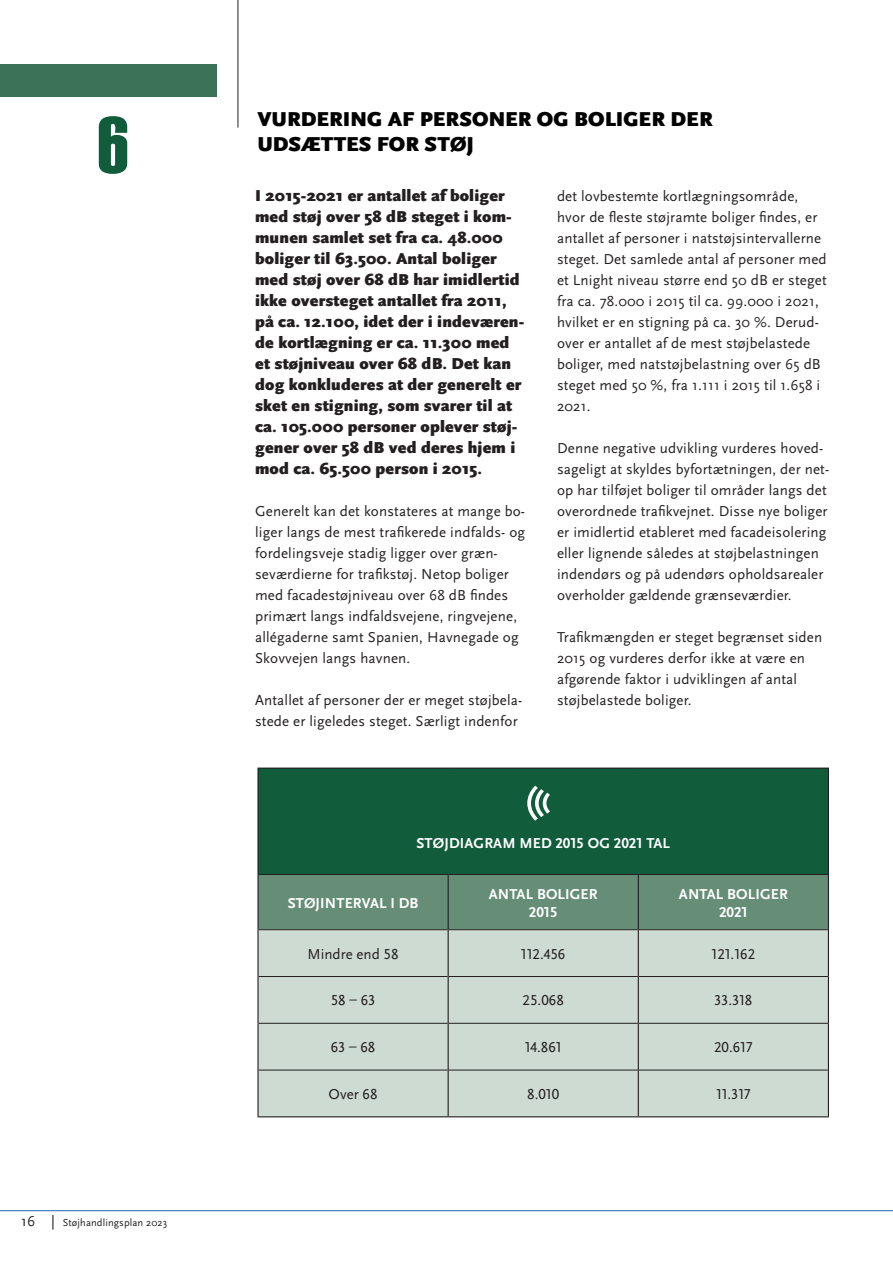
<style>
.page{position:relative;width:893px;height:1263px;background:#fff}
.page>*{position:absolute;margin:0;border:0;box-sizing:border-box;transform-origin:0 0}
.Afsnitsnummer{font:81px "Haettenschweiler";color:#115c3b}
.Overskrift{font:900 21px/25.2px "Scala Sans OT";color:#010101}
.Afsnit_Mellemrubrik{font:900 16.5px/21px "Scala Sans OT";letter-spacing:.01em;color:#231f20}
.Brødtext{font:15px/21px "Scala Sans OT";letter-spacing:.01em;color:#231f20}
.t1{font:700 15px "Scala Sans OT";letter-spacing:.01em;color:#fff}
.t2{font:10.5px "Scala Sans OT";letter-spacing:.01em;color:#231f20}
.s1{font-size:15px}
</style>
<div class="page">
<hr style="left:0;top:1210px;width:893px;height:1px;background:#2564b0">
<hr style="left:238px;top:0;width:1px;height:128px;background:#231f20">
<div style="left:0;top:64px;width:217px;height:33px;background:#3c7256"></div>
<div style="left:258px;top:768px;width:570px;height:106px;background:#115c3b"></div>
<div style="left:259px;top:875px;width:569px;height:54px;background:#668d76"></div>
<div style="left:259px;top:930px;width:569px;height:186px;background:#cedbd2"></div>
<hr style="left:259px;top:874px;width:189px;height:1px;background:#231f20">
<hr style="left:448px;top:874px;width:190px;height:1px;background:#231f20">
<hr style="left:638px;top:874px;width:190px;height:1px;background:#231f20">
<hr style="left:259px;top:929px;width:189px;height:1px;background:#231f20">
<hr style="left:449px;top:929px;width:189px;height:1px;background:#231f20">
<hr style="left:639px;top:929px;width:189px;height:1px;background:#231f20">
<hr style="left:259px;top:976px;width:189px;height:1px;background:#231f20">
<hr style="left:449px;top:976px;width:189px;height:1px;background:#231f20">
<hr style="left:639px;top:976px;width:189px;height:1px;background:#231f20">
<hr style="left:259px;top:1023px;width:189px;height:1px;background:#231f20">
<hr style="left:449px;top:1023px;width:189px;height:1px;background:#231f20">
<hr style="left:639px;top:1023px;width:189px;height:1px;background:#231f20">
<hr style="left:259px;top:1070px;width:189px;height:1px;background:#231f20">
<hr style="left:449px;top:1070px;width:189px;height:1px;background:#231f20">
<hr style="left:639px;top:1070px;width:189px;height:1px;background:#231f20">
<hr style="left:257px;top:767px;width:191px;height:2px;background:#231f20">
<hr style="left:257px;top:769px;width:2px;height:105px;background:#231f20">
<hr style="left:448px;top:767px;width:190px;height:2px;background:#231f20">
<hr style="left:638px;top:767px;width:191px;height:2px;background:#231f20">
<hr style="left:828px;top:769px;width:1px;height:105px;background:#231f20">
<hr style="left:257px;top:874px;width:2px;height:56px;background:#231f20">
<hr style="left:448px;top:875px;width:1px;height:55px;background:#231f20">
<hr style="left:638px;top:875px;width:1px;height:55px;background:#231f20">
<hr style="left:828px;top:874px;width:1px;height:56px;background:#231f20">
<hr style="left:257px;top:930px;width:2px;height:46px;background:#231f20">
<hr style="left:448px;top:930px;width:1px;height:46px;background:#231f20">
<hr style="left:638px;top:930px;width:1px;height:46px;background:#231f20">
<hr style="left:828px;top:930px;width:1px;height:46px;background:#231f20">
<hr style="left:257px;top:976px;width:2px;height:47px;background:#231f20">
<hr style="left:448px;top:976px;width:1px;height:47px;background:#231f20">
<hr style="left:638px;top:976px;width:1px;height:47px;background:#231f20">
<hr style="left:828px;top:976px;width:1px;height:47px;background:#231f20">
<hr style="left:257px;top:1023px;width:2px;height:47px;background:#231f20">
<hr style="left:448px;top:1023px;width:1px;height:47px;background:#231f20">
<hr style="left:638px;top:1023px;width:1px;height:47px;background:#231f20">
<hr style="left:828px;top:1023px;width:1px;height:47px;background:#231f20">
<hr style="left:257px;top:1070px;width:2px;height:46px;background:#231f20">
<hr style="left:448px;top:1070px;width:1px;height:46px;background:#231f20">
<hr style="left:638px;top:1070px;width:1px;height:46px;background:#231f20">
<hr style="left:828px;top:1070px;width:1px;height:46px;background:#231f20">
<hr style="left:257px;top:1116px;width:191px;height:1px;background:#231f20">
<hr style="left:448px;top:1116px;width:190px;height:1px;background:#231f20">
<hr style="left:638px;top:1116px;width:191px;height:1px;background:#231f20">
<svg style="left:527px;top:786px;width:23px;height:35px"></svg>
<h1 class="Afsnitsnummer" style="left:98px;top:90px;width:32px">6</h1>
<p class="t2" style="left:21px;top:1217px;width:148px"><span class="s1">16 |</span> Støjhandlingsplan 2023</p>
<h2 class="Overskrift" style="left:257px;top:107px;width:457px">VURDERING AF PERSONER OG BOLIGER DER<br>UDSÆTTES FOR STØJ</h2>
<h4 class="Afsnit_Mellemrubrik" style="left:255px;top:185px;width:271px">I 2015-2021 er antallet af boliger med støj over 58 dB steget i kom&shy;munen samlet set fra ca. 48.000 boliger til 63.500. Antal boliger med støj over 68 dB har imidlertid ikke oversteget antallet fra 2011, på ca. 12.100, idet der i indeværen&shy;de kortlægning er ca. 11.300 med et støjniveau over 68 dB. Det kan dog konkluderes at der generelt er sket en stigning, som svarer til at ca. 105.000 personer oplever støj&shy;gener over 58 dB ved deres hjem i mod ca. 65.500 person i 2015.</h4>
<p class="Brødtext" style="left:255px;top:501px;width:271px">Generelt kan det konstateres at mange bo&shy;liger langs de mest trafikerede indfalds- og fordelingsveje stadig ligger over græn&shy;seværdierne for trafikstøj. Netop boliger med facadestøjniveau over 68 dB findes primært langs indfaldsvejene, ringvejene, allégaderne samt Spanien, Havnegade og Skovvejen langs havnen.</p>
<p class="Brødtext" style="left:255px;top:690px;width:269px">Antallet af personer der er meget støjbela&shy;stede er ligeledes steget. Særligt indenfor</p>
<p class="Brødtext" style="left:557px;top:186px;width:271px">det lovbestemte kortlægningsområde, hvor de fleste støjramte boliger findes, er antallet af personer i natstøjsintervallerne steget. Det samlede antal af personer med et Lnight niveau større end 50 dB er steget fra ca. 78.000 i 2015 til ca. 99.000 i 2021, hvilket er en stigning på ca. 30 %. Derud&shy;over er antallet af de mest støjbelastede boliger, med natstøjbelastning over 65 dB steget med 50 %, fra 1.111 i 2015 til 1.658 i 2021.</p>
<p class="Brødtext" style="left:557px;top:438px;width:274px">Denne negative udvikling vurderes hoved&shy;sageligt at skyldes byfortætningen, der net&shy;op har tilføjet boliger til områder langs det overordnede trafikvejnet. Disse nye boliger er imidlertid etableret med facadeisolering eller lignende således at støjbelastningen indendørs og på udendørs opholdsarealer overholder gældende grænseværdier.</p>
<p class="Brødtext" style="left:557px;top:627px;width:267px">Trafikmængden er steget begrænset siden 2015 og vurderes derfor ikke at være en afgørende faktor i udviklingen af antal støjbelastede boliger.</p>
<p class="t1" style="left:416px;top:834px;width:255px">STØJDIAGRAM MED 2015 OG 2021 TAL</p>
<p class="t1" style="left:288px;top:894px;width:132px">STØJINTERVAL I DB</p>
<p class="t1" style="left:489px;top:885px;width:110px">ANTAL BOLIGER</p>
<p class="t1" style="left:529px;top:903px;width:30px">2015</p>
<p class="t1" style="left:679px;top:885px;width:110px">ANTAL BOLIGER</p>
<p class="t1" style="left:719px;top:903px;width:30px">2021</p>
<p class="Brødtext" style="left:308px;top:943px;width:93px">Mindre end 58</p>
<p class="Brødtext" style="left:521px;top:943px;width:46px">112.456</p>
<p class="Brødtext" style="left:712px;top:943px;width:45px">121.162</p>
<p class="Brødtext" style="left:331px;top:990px;width:46px">58 – 63</p>
<p class="Brødtext" style="left:523px;top:990px;width:43px">25.068</p>
<p class="Brødtext" style="left:714px;top:990px;width:40px">33.318</p>
<p class="Brødtext" style="left:331px;top:1037px;width:46px">63 – 68</p>
<p class="Brødtext" style="left:525px;top:1037px;width:39px">14.861</p>
<p class="Brødtext" style="left:714px;top:1037px;width:40px">20.617</p>
<p class="Brødtext" style="left:329px;top:1084px;width:50px">Over 68</p>
<p class="Brødtext" style="left:527px;top:1084px;width:34px">8.010</p>
<p class="Brødtext" style="left:716px;top:1084px;width:36px">11.317</p>
</div>
